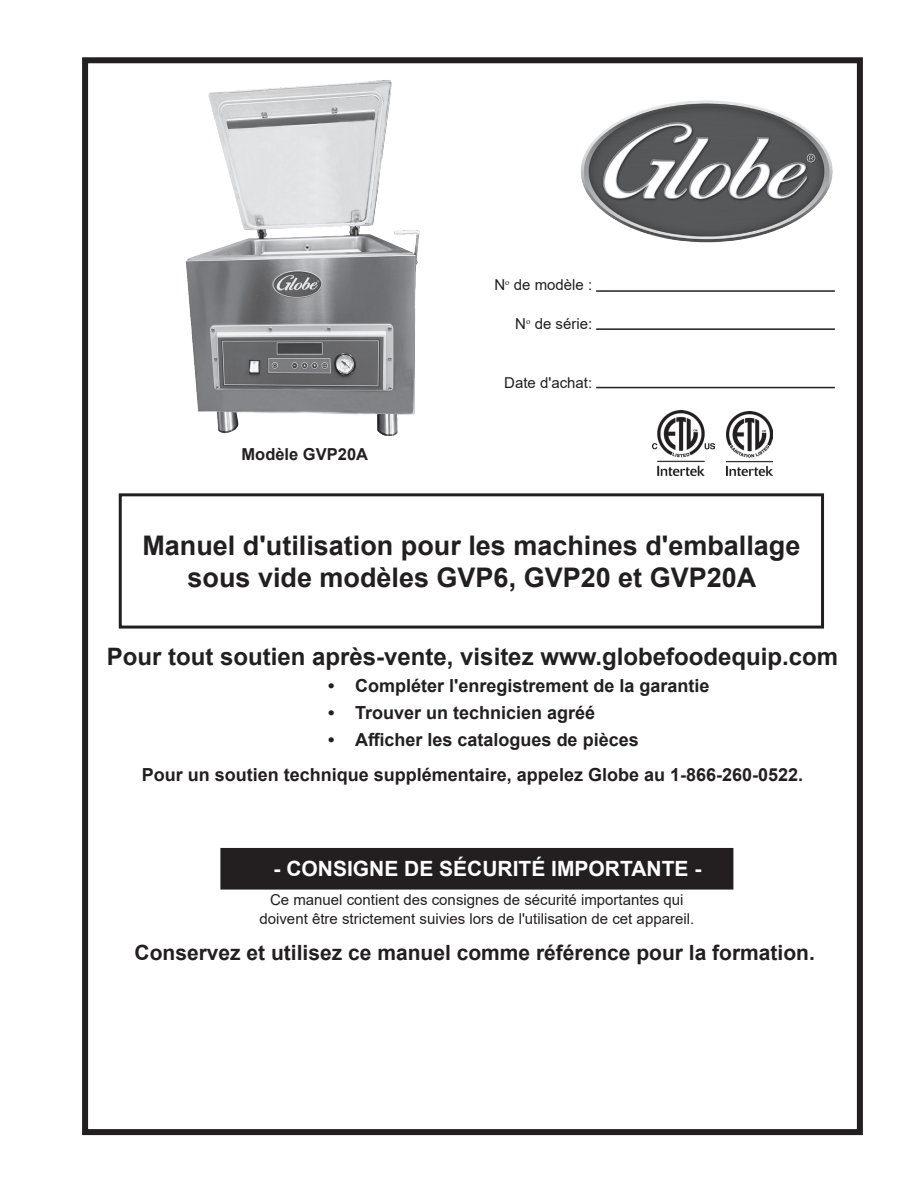
<style>
.page{position:relative;width:918px;height:1188px;background:#fff}
.page>*{position:absolute;margin:0;border:0;box-sizing:border-box;transform-origin:0 0}
.t1{font:700 27px/32.4px "Arial";color:#231f20;text-align:center}
.t2{font:700 24px "Arial";color:#231f20}
.t3{font:700 21px "Arial";color:#231f20}
.Step_1{font:700 21px "Arial";color:#fff}
.t4{font:700 18px "Arial";color:#231f20}
.t5{font:700 16.5px "Arial";color:#231f20}
.t6{font:15px "Arial";color:#231f20}
</style>
<div class="page">
<div style="left:82px;top:57px;width:781px;height:1078px;border:6px solid #231f20"></div>
<img style="left:581px;top:100px;width:252px;height:143px">
<img style="left:653px;top:410px;width:61px;height:65px">
<img style="left:727px;top:411px;width:45px;height:64px">
<hr style="left:596px;top:290px;width:239px;height:2px;background:#231f20">
<div style="left:119px;top:493px;width:705px;height:136px;border:3px solid #231f20"></div>
<hr style="left:596px;top:328px;width:239px;height:2px;background:#231f20">
<img style="left:185px;top:80px;width:235px;height:356px">
<div style="left:221px;top:849px;width:512px;height:40px;background:#231f20"></div>
<div style="left:220px;top:848px;width:513px;height:42px;border:2px solid #231f20"></div>
<hr style="left:596px;top:387px;width:239px;height:1px;background:#231f20">
<p class="t6" style="left:494px;top:275px;width:99px">N<sup>o</sup> de modèle :</p>
<p class="t6" style="left:515px;top:314px;width:78px">N<sup>o</sup> de série:</p>
<p class="t5" style="left:242px;top:443px;width:128px">Modèle GVP20A</p>
<p class="t6" style="left:504px;top:372px;width:89px">Date d'achat:</p>
<p class="t1" style="left:142px;top:529px;width:660px">Manuel d'utilisation pour les machines d'emballage sous vide modèles GVP6, GVP20 et GVP20A</p>
<p class="t2" style="left:107px;top:640px;width:733px">Pour tout soutien après-vente, visitez www.globefoodequip.com</p>
<p class="t4" style="left:328px;top:673px;width:383px">• Compléter l'enregistrement de la garantie</p>
<p class="t4" style="left:328px;top:700px;width:269px">• Trouver un technicien agréé</p>
<p class="t4" style="left:328px;top:727px;width:312px">• Afficher les catalogues de pièces</p>
<p class="t4" style="left:142px;top:761px;width:663px">Pour un soutien technique supplémentaire, appelez Globe au 1-866-260-0522.</p>
<p class="Step_1" style="left:274px;top:854px;width:429px">- CONSIGNE DE SÉCURITÉ IMPORTANTE -</p>
<p class="t6" style="left:270px;top:889px;width:415px">Ce manuel contient des consignes de sécurité importantes qui</p>
<p class="t6" style="left:259px;top:909px;width:436px">doivent être strictement suivies lors de l'utilisation de cet appareil.</p>
<p class="t3" style="left:135px;top:938px;width:682px">Conservez et utilisez ce manuel comme référence pour la formation.</p>
</div>
